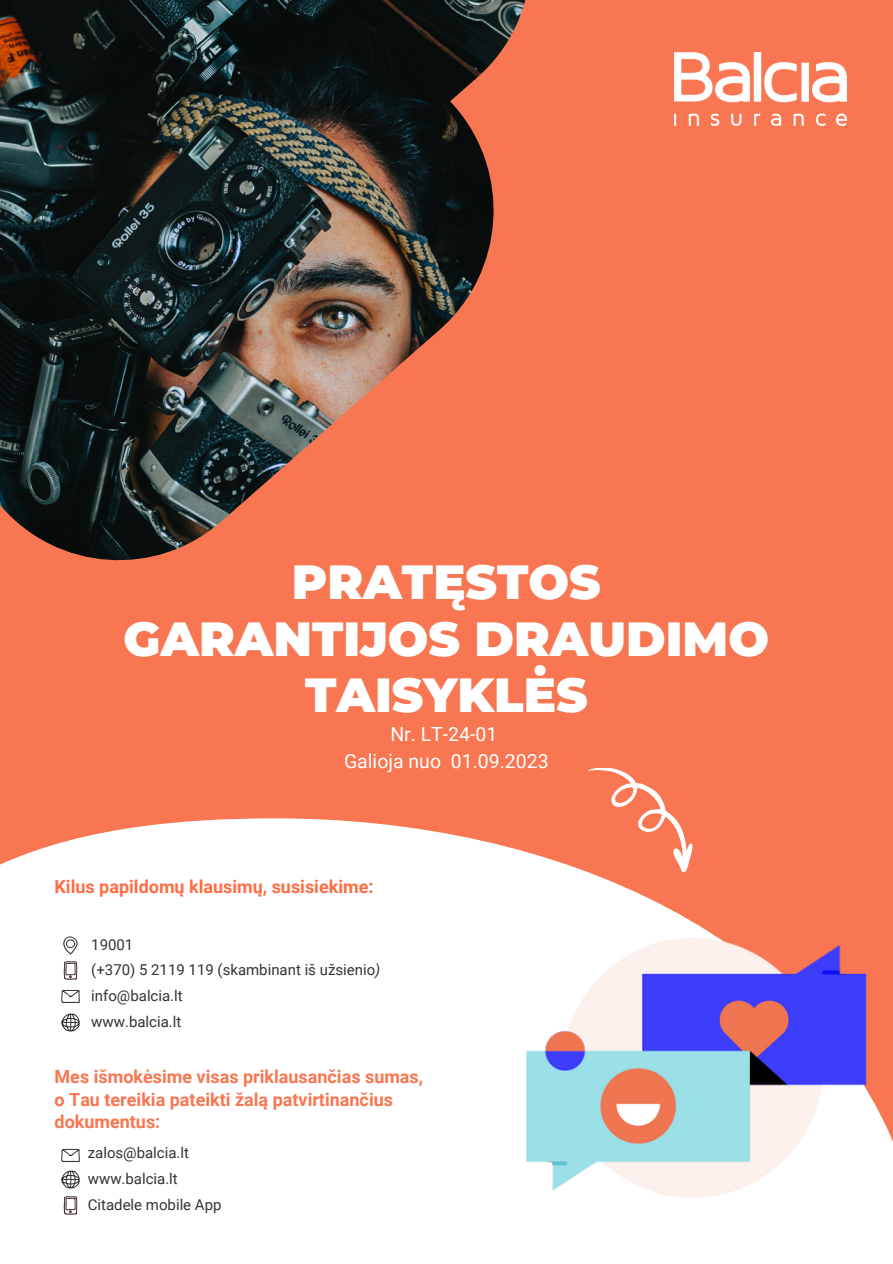
<style>
.page{position:relative;width:893px;height:1264px;background:#fff}
.page>*{position:absolute;margin:0;border:0;box-sizing:border-box;transform-origin:0 0}
.t1{font:900 48px/56.2px "Montserrat";color:#fff;text-align:center}
.t2{font:19.5px "Roboto";color:#fff}
.t3{font:700 18px/22.5px "Roboto";color:#f87651}
.t4{font:700 18px "Roboto";color:#ff6d45}
.t5{font:15px "Roboto";color:#333}
.s1{font-style:italic}
</style>
<div class="page">
<svg style="left:0;top:0;width:892px;height:568px;background:#995540"></svg>
<div style="left:0;top:568px;width:892px;height:694px;background:#f87651"></div>
<img style="left:674px;top:52px;width:172px;height:73px">
<div style="left:0;top:818px;width:556px;height:444px;background:#fff"></div>
<img style="left:61px;top:936px;width:18px;height:18px">
<img style="left:61px;top:961px;width:18px;height:18px">
<img style="left:61px;top:987px;width:18px;height:18px">
<img style="left:61px;top:1013px;width:18px;height:18px">
<svg style="left:588px;top:768px;width:105px;height:93px"></svg>
<img style="left:411px;top:861px;width:481px;height:401px">
<img style="left:61px;top:1170px;width:18px;height:18px">
<img style="left:61px;top:1196px;width:18px;height:18px">
<img style="left:61px;top:1145px;width:18px;height:18px">
<p class="t1" style="left:124px;top:554px;width:646px">PRATĘSTOS<br>GARANTIJOS DRAUDIMO<br>TAISYKLĖS</p>
<p class="t2" style="left:390px;top:722px;width:109px">Nr. LT-24-01</p>
<p class="t2" style="left:344px;top:749px;width:206px">Galioja nuo 01.09.2023</p>
<p class="t4" style="left:55px;top:876px;width:320px">Kilus papildomų klausimų, susisiekime:</p>
<p class="t5" style="left:91px;top:935px;width:44px">19001</p>
<p class="t5" style="left:91px;top:961px;width:290px">(+370) 5 2119 119 (skambinant iš užsienio<span class="s1">)</span></p>
<p class="t5" style="left:91px;top:987px;width:93px">info@balcia.lt</p>
<p class="t5" style="left:91px;top:1013px;width:91px">www.balcia.lt</p>
<p class="t3" style="left:55px;top:1065px;width:370px">Mes išmokėsime visas priklausančias sumas,</p>
<p class="t3" style="left:55px;top:1088px;width:340px">o Tau tereikia pateikti žalą patvirtinančius dokumentus:</p>
<p class="t5" style="left:88px;top:1144px;width:103px">zalos@balcia.lt</p>
<p class="t5" style="left:88px;top:1170px;width:91px">www.balcia.lt</p>
<p class="t5" style="left:88px;top:1196px;width:135px">Citadele mobile App</p>
</div>
